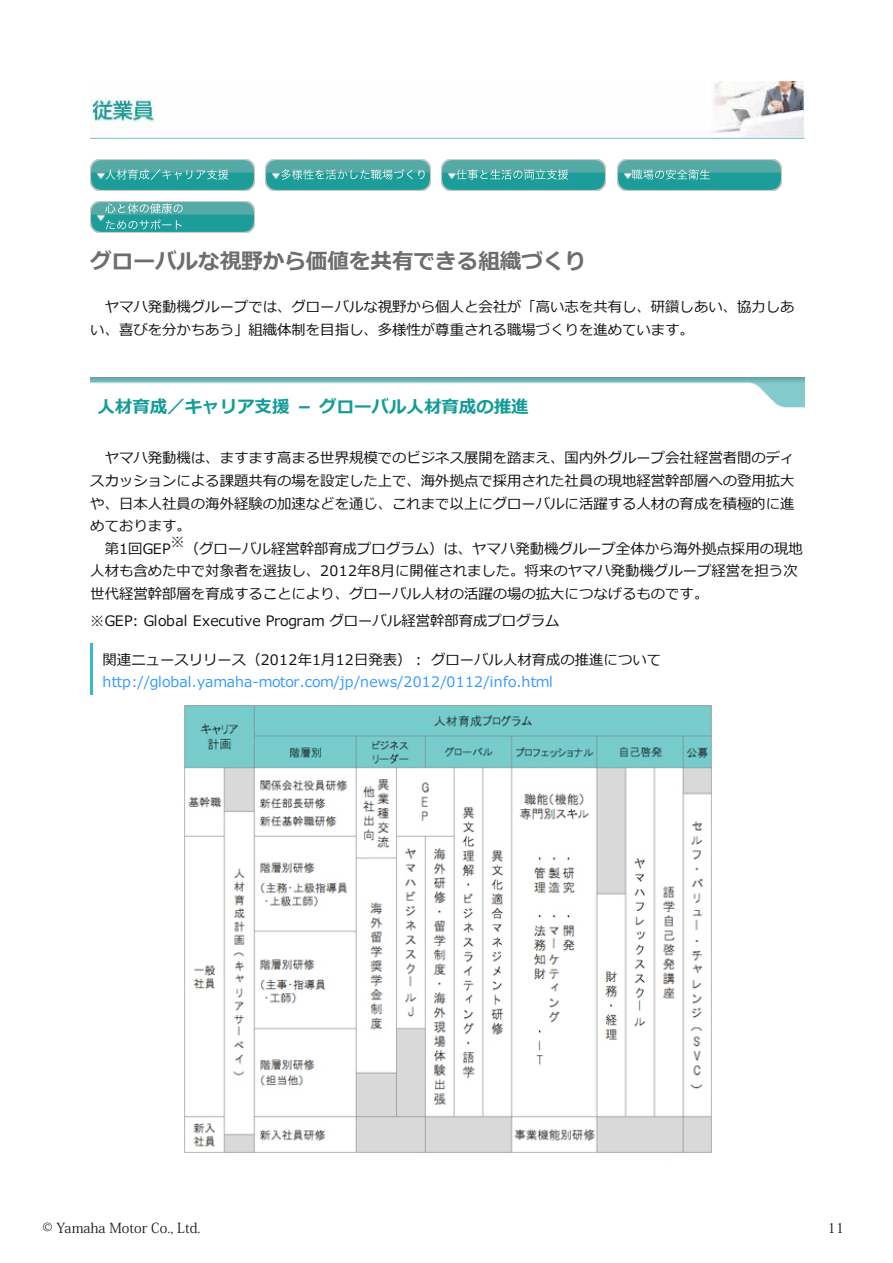
<style>
.page{position:relative;width:893px;height:1263px;background:#fff}
.page>*{position:absolute;margin:0;border:0;box-sizing:border-box;transform-origin:0 0}
.t1{font:700 21.6px "Meiryo";color:#6d6d6d}
.t2{font:700 17.4px "Meiryo";color:#149c98}
.t3{font:14.4px/22.6px "Meiryo";color:#111}
.t4{font:14.4px "Meiryo";letter-spacing:.005em;color:#39f}
.t5{font:13.8px "Koz Min Pro";color:#221815}
</style>
<div class="page">
<img style="left:90px;top:81px;width:715px;height:58px">
<img style="left:90px;top:159px;width:165px;height:31px">
<svg style="left:105px;top:169px;width:124px;height:11px"></svg>
<img style="left:266px;top:159px;width:164px;height:31px">
<svg style="left:281px;top:169px;width:144px;height:11px;background:#5ab4b1"></svg>
<img style="left:441px;top:159px;width:165px;height:31px">
<svg style="left:456px;top:169px;width:112px;height:11px"></svg>
<img style="left:617px;top:159px;width:164px;height:31px">
<svg style="left:632px;top:169px;width:78px;height:11px"></svg>
<img style="left:90px;top:201px;width:165px;height:31px">
<svg style="left:105px;top:203px;width:78px;height:27px;background:#52b0ac"></svg>
<img style="left:90px;top:377px;width:715px;height:31px">
<hr style="left:90px;top:643px;width:2px;height:51px;background:#3bc">
<img style="left:184px;top:705px;width:528px;height:448px">
<h1 class="t1" style="left:90px;top:249px;width:497px">グローバルな視野から価値を共有できる組織づくり</h1>
<p class="t3" style="left:90px;top:296px;width:706px;text-indent:14px">ヤマハ発動機グループでは、グローバルな視野から個人と会社が「高い志を共有し、研鑽しあい、協力しあい、喜びを分かちあう」組織体制を目指し、多様性が尊重される職場づくりを進めています。</p>
<p class="t2" style="left:98px;top:397px;width:433px">人材育成／キャリア支援－グローバル人材育成の推進</p>
<p class="t3" style="left:105px;top:447px;width:691px">ヤマハ発動機は、ますます高まる世界規模でのビジネス展開を踏まえ、国内外グループ会社経営者間のディ</p>
<p class="t3" style="left:90px;top:470px;width:706px">スカッションによる課題共有の場を設定した上で、海外拠点で採用された社員の現地経営幹部層への登用拡大</p>
<p class="t3" style="left:90px;top:492px;width:706px">や、日本人社員の海外経験の加速などを通じ、これまで以上にグローバルに活躍する人材の育成を積極的に進</p>
<p class="t3" style="left:90px;top:515px;width:102px">めております。</p>
<p class="t3" style="left:185px;top:537px;width:620px">（グローバル経営幹部育成プログラム）は、ヤマハ発動機グループ全体から海外拠点採用の現地</p>
<p class="t3" style="left:170px;top:530px;width:16px">※</p>
<p class="t3" style="left:90px;top:537px;width:709px;text-indent:14px">第1回GEP<br>人材も含めた中で対象者を選抜し、2012年8月に開催されました。将来のヤマハ発動機グループ経営を担う次世代経営幹部層を育成することにより、グローバル人材の活躍の場の拡大につなげるものです。</p>
<p class="t3" style="left:90px;top:609px;width:471px">※GEP: Global Executive Program グローバル経営幹部育成プログラム</p>
<p class="t3" style="left:103px;top:648px;width:560px">関連ニュースリリース（2012年1月12日発表）：グローバル人材育成の推進について</p>
<p class="t4" style="left:103px;top:674px;width:452px">http://global.yamaha‒motor.com/jp/news/2012/0112/info.html</p>
<p class="t5" style="left:43px;top:1218px;width:160px">© Yamaha Motor Co., Ltd.</p>
<p class="t5" style="left:827px;top:1218px;width:18px">11</p>
</div>
